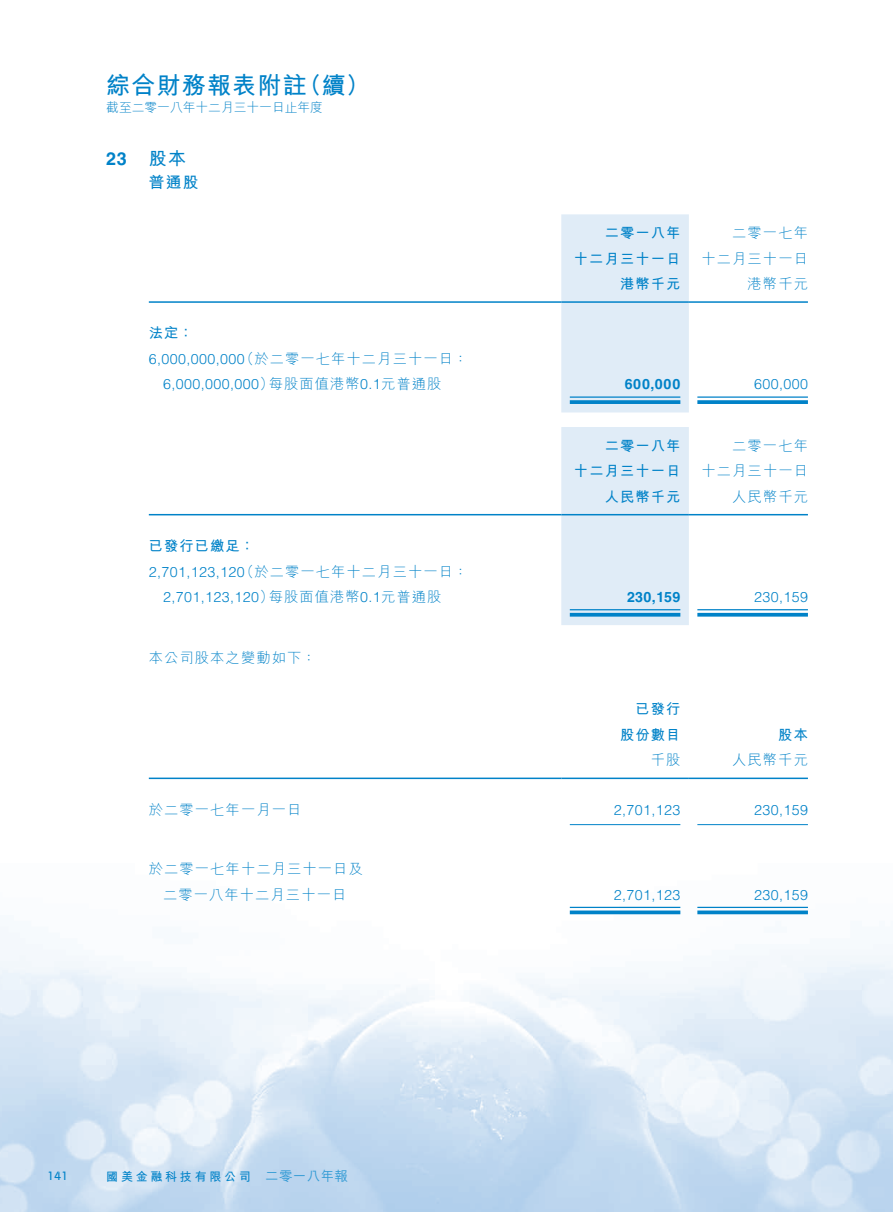
<style>
.page{position:relative;width:893px;height:1212px;background:#fff}
.page>*{position:absolute;margin:0;border:0;box-sizing:border-box;transform-origin:0 0}
.t1{font:700 24px "M Hei HK";letter-spacing:.05em;color:#0082c8}
.t2{font:700 18px "Helvetica LT Std";color:#0082c8}
.t3{font:700 15.75px "M Hei HK";color:#0082c8}
.t4{font:300 14.25px/25.5px "M Hei HK";letter-spacing:.08em;color:#0082c8}
.t5{font:300 14.25px "Helvetica LT Std";letter-spacing:.03em;color:#0082c8}
.t6{font:700 14.25px/25.5px "M Hei HK";letter-spacing:.08em;color:#0082c8;text-align:right}
.t7{font:700 14.25px "Helvetica LT Std";letter-spacing:.03em;color:#0082c8}
.t8{font:300 12.75px "M Hei HK";color:#0082c8}
.t9{font:700 12px "M Hei HK";letter-spacing:.23em;color:#0082c8}
.t10{font:500 12px "Bauhaus Std";color:#0082c8}
.s1{font-family:"M Hei HK"}
.s2{font-weight:700}
.s3{font-family:"Helvetica LT Std"}
.s4{font-weight:500;font-size:13.5px;color:#329bd5}
</style>
<div class="page">
<img style="left:0;top:777px;width:893px;height:435px">
<div style="left:561px;top:214px;width:128px;height:198px;background:#e0ecf7"></div>
<hr style="left:149px;top:301px;width:412px;height:2px;background:#0082c8">
<hr style="left:561px;top:301px;width:128px;height:2px;background:#0082c8">
<hr style="left:689px;top:301px;width:119px;height:2px;background:#0082c8">
<hr style="left:570px;top:396px;width:110px;height:2px;background:#0082c8">
<svg style="left:570px;top:400px;width:110px;height:4px"></svg>
<hr style="left:697px;top:396px;width:111px;height:2px;background:#0082c8">
<svg style="left:697px;top:400px;width:111px;height:4px"></svg>
<div style="left:561px;top:427px;width:128px;height:198px;background:#e0ecf7"></div>
<hr style="left:149px;top:514px;width:412px;height:1px;background:#0082c8">
<hr style="left:561px;top:514px;width:128px;height:1px;background:#0082c8">
<hr style="left:689px;top:514px;width:119px;height:1px;background:#0082c8">
<hr style="left:570px;top:609px;width:110px;height:1px;background:#0082c8">
<svg style="left:570px;top:613px;width:110px;height:4px"></svg>
<hr style="left:697px;top:609px;width:111px;height:1px;background:#0082c8">
<svg style="left:697px;top:613px;width:111px;height:4px"></svg>
<hr style="left:149px;top:777px;width:412px;height:2px;background:#0082c8">
<hr style="left:561px;top:777px;width:128px;height:2px;background:#0082c8">
<hr style="left:689px;top:777px;width:119px;height:2px;background:#0082c8">
<hr style="left:570px;top:824px;width:110px;height:1px;background:#0082c8">
<hr style="left:697px;top:824px;width:111px;height:1px;background:#0082c8">
<hr style="left:570px;top:907px;width:110px;height:1px;background:#0082c8">
<svg style="left:570px;top:910px;width:110px;height:4px"></svg>
<hr style="left:697px;top:907px;width:111px;height:1px;background:#0082c8">
<svg style="left:697px;top:910px;width:111px;height:4px"></svg>
<h1 class="t1" style="left:106px;top:67px;width:265px">綜合財務報表附註（續）</h1>
<p class="t8" style="left:106px;top:98px;width:218px">截至二零一八年十二月三十一日止年度</p>
<p class="t2" style="left:106px;top:148px;width:81px">23 <span class="s1">股本</span></p>
<p class="t3" style="left:149px;top:171px;width:51px">普通股</p>
<p class="t6" style="left:574px;top:219px;width:108px">二零一八年<br>十二月三十一日</p>
<p class="t4" style="left:701px;top:220px;width:108px;text-align:right">二零一七年<br>十二月三十一日</p>
<p class="t6" style="left:620px;top:270px;width:62px">港幣千元</p>
<p class="t4" style="left:748px;top:271px;width:62px">港幣千元</p>
<p class="t4" style="left:149px;top:320px;width:320px"><span class="s2">法定：<br></span><span class="s3">6,000,000,000</span>（於二零一七年十二月三十一日：</p>
<p class="t5" style="left:163px;top:375px;width:280px">6,000,000,000<span class="s1">）每股面值港幣</span>0.1<span class="s1">元普通股</span></p>
<p class="t7" style="left:625px;top:376px;width:57px">600,000</p>
<p class="t5" style="left:754px;top:375px;width:55px">600,000</p>
<p class="t6" style="left:605px;top:432px;width:77px">二零一八年</p>
<p class="t4" style="left:732px;top:432px;width:77px">二零一七年</p>
<p class="t6" style="left:574px;top:457px;width:108px">十二月三十一日</p>
<p class="t4" style="left:701px;top:458px;width:108px">十二月三十一日</p>
<p class="t6" style="left:605px;top:483px;width:77px">人民幣千元</p>
<p class="t4" style="left:732px;top:483px;width:77px">人民幣千元</p>
<p class="t4" style="left:149px;top:532px;width:320px"><span class="s2">已發行已繳足：<br></span><span class="s3">2,701,123,120</span>（於二零一七年十二月三十一日：</p>
<p class="t5" style="left:163px;top:588px;width:280px">2,701,123,120<span class="s1">）每股面值港幣</span>0.1<span class="s1">元普通股</span></p>
<p class="t7" style="left:627px;top:588px;width:55px">230,159</p>
<p class="t5" style="left:754px;top:588px;width:55px">230,159</p>
<p class="t4" style="left:149px;top:645px;width:169px">本公司股本之變動如下：</p>
<p class="t6" style="left:620px;top:695px;width:62px">已發行股份數目</p>
<p class="t6" style="left:778px;top:721px;width:31px">股本</p>
<p class="t4" style="left:651px;top:747px;width:31px">千股</p>
<p class="t4" style="left:732px;top:747px;width:77px">人民幣千元</p>
<p class="t4" style="left:149px;top:796px;width:154px">於二零一七年一月一日</p>
<p class="t5" style="left:614px;top:801px;width:68px">2,701,123</p>
<p class="t5" style="left:754px;top:801px;width:55px">230,159</p>
<p class="t4" style="left:149px;top:856px;width:215px;text-align:center">於二零一七年十二月三十一日及二零一八年十二月三十一日</p>
<p class="t10" style="left:47px;top:1169px;width:22px">141</p>
<p class="t9" style="left:106px;top:1167px;width:243px">國美金融科技有限公司 <span class="s4">二零一八年報</span></p>
<p class="t5" style="left:614px;top:886px;width:68px">2,701,123</p>
<p class="t5" style="left:754px;top:886px;width:55px">230,159</p>
</div>
